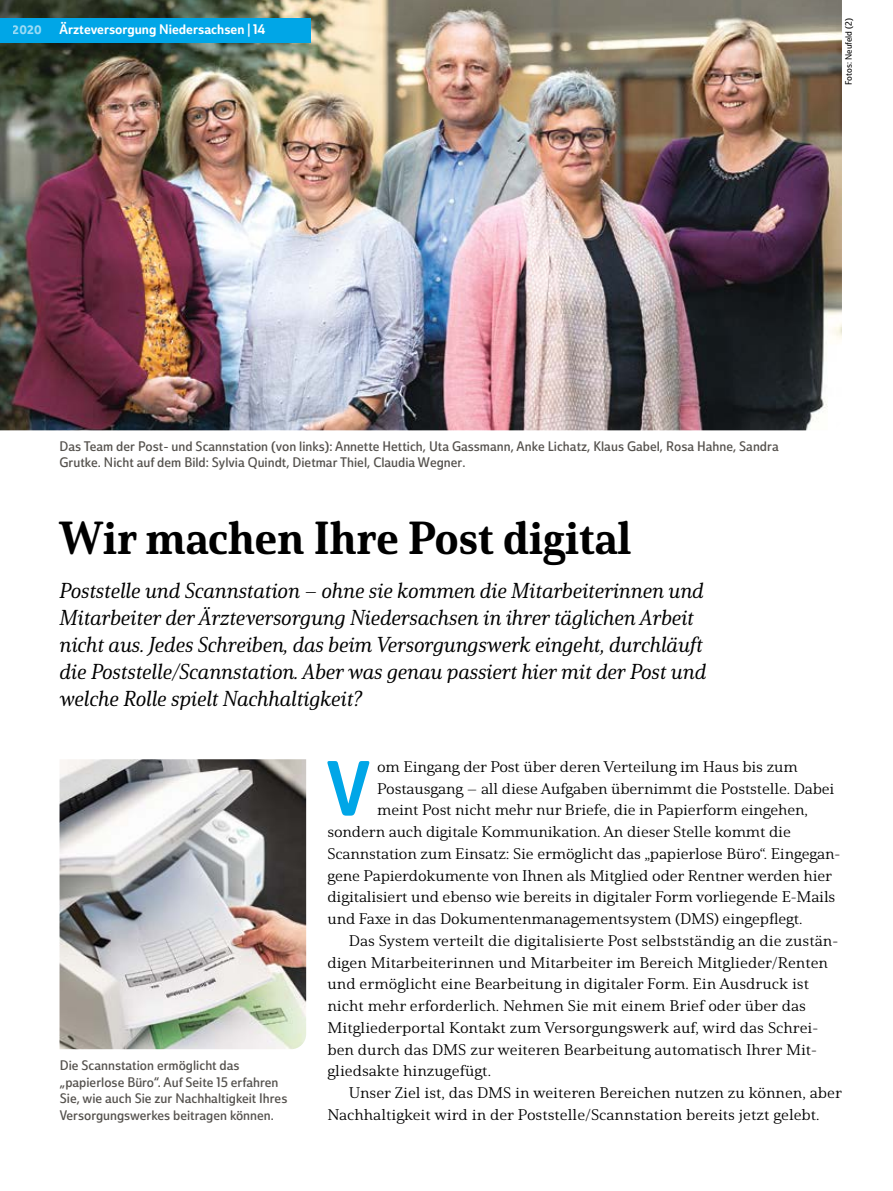
<style>
.page{position:relative;width:893px;height:1191px;background:#fff}
.page>*{position:absolute;margin:0;border:0;box-sizing:border-box;transform-origin:0 0}
.t1{font:75.45px "Solitas Nor Med";color:#00a6e7}
.t2{font:45px "Solitas Serif Nor Ex B";color:#000}
.t3{font:21px/27px "Solitas Serif Nor Med It";color:#000}
.t4{font:expanded 15px "Solitas Serif";letter-spacing:-.01em;color:#000}
.t5{font:13.5px/16.5px "Solitas Nor Reg";color:#55524e}
.t6{font:13.5px "Solitas Nor Med";color:#fff}
.t7{font:12px "Solitas Nor Dem";color:#fff}
.t8{font:9px "Solitas Nor Boo";color:#000}
</style>
<div class="page">
<img style="left:0;top:0;width:842px;height:430px">
<img style="left:60px;top:759px;width:246px;height:290px">
<div style="left:0;top:18px;width:310px;height:25px;background:#00a6e7"></div>
<p class="t7" style="left:13px;top:22px;width:30px">2020</p>
<p class="t6" style="left:60px;top:21px;width:207px">Ärzteversorgung Niedersachsen | 14</p>
<p class="t8" style="left:843px;top:85px;width:68px;rotate:-90deg">Fotos: Neufeld (2)</p>
<p class="t5" style="left:60px;top:438px;width:721px">Das Team der Post- und Scannstation (von links): Annette Hettich, Uta Gassmann, Anke Lichatz, Klaus Gabel, Rosa Hahne, Sandra<br>Grutke. Nicht auf dem Bild: Sylvia Quindt, Dietmar Thiel, Claudia Wegner.</p>
<h2 class="t2" style="left:60px;top:510px;width:573px">Wir machen Ihre Post digital</h2>
<p class="t3" style="left:60px;top:576px;width:648px">Poststelle und Scannstation – ohne sie kommen die Mitarbeiterinnen und Mitarbeiter der Ärzteversorgung Niedersachsen in ihrer täglichen Arbeit nicht aus. Jedes Schreiben, das beim Versorgungswerk eingeht, durchläuft die Poststelle/Scannstation. Aber was genau passiert hier mit der Post und welche Rolle spielt Nachhaltigkeit?</p>
<p class="t5" style="left:60px;top:1057px;width:229px">Die Scannstation ermöglicht das „papierlose Büro“. Auf Seite 15 erfahren Sie, wie auch Sie zur Nachhaltigkeit Ihres Versorgungswerkes beitragen können.</p>
<h1 class="t1" style="left:327px;top:742px;width:44px">V</h1>
<p class="t4" style="left:377px;top:757px;width:422px">om Eingang der Post über deren Verteilung im Haus bis zum</p>
<p class="t4" style="left:377px;top:779px;width:459px">Postausgang – all diese Aufgaben übernimmt die Poststelle. Dabei</p>
<p class="t4" style="left:377px;top:801px;width:432px">meint Post nicht mehr nur Briefe, die in Papierform eingehen,</p>
<p class="t4" style="left:327px;top:822px;width:465px">sondern auch digitale Kommunikation. An dieser Stelle kommt die</p>
<p class="t4" style="left:327px;top:844px;width:515px">Scannstation zum Einsatz: Sie ermöglicht das „papierlose Büro“. Eingegan-</p>
<p class="t4" style="left:327px;top:866px;width:506px">gene Papierdokumente von Ihnen als Mitglied oder Rentner werden hier</p>
<p class="t4" style="left:327px;top:888px;width:509px">digitalisiert und ebenso wie bereits in digitaler Form vorliegende E-Mails</p>
<p class="t4" style="left:327px;top:909px;width:476px">und Faxe in das Dokumentenmanagementsystem (DMS) eingepflegt.</p>
<p class="t4" style="left:349px;top:931px;width:491px">Das System verteilt die digitalisierte Post selbstständig an die zustän-</p>
<p class="t4" style="left:327px;top:953px;width:502px">digen Mitarbeiterinnen und Mitarbeiter im Bereich Mitglieder/Renten</p>
<p class="t4" style="left:327px;top:975px;width:483px">und ermöglicht eine Bearbeitung in digitaler Form. Ein Ausdruck ist</p>
<p class="t4" style="left:327px;top:996px;width:480px">nicht mehr erforderlich. Nehmen Sie mit einem Brief oder über das</p>
<p class="t4" style="left:327px;top:1018px;width:493px">Mitgliederportal Kontakt zum Versorgungswerk auf, wird das Schrei-</p>
<p class="t4" style="left:327px;top:1040px;width:491px">ben durch das DMS zur weiteren Bearbeitung automatisch Ihrer Mit-</p>
<p class="t4" style="left:327px;top:1062px;width:165px">gliedsakte hinzugefügt.</p>
<p class="t4" style="left:349px;top:1083px;width:495px">Unser Ziel ist, das DMS in weiteren Bereichen nutzen zu können, aber</p>
<p class="t4" style="left:327px;top:1105px;width:494px">Nachhaltigkeit wird in der Poststelle/Scannstation bereits jetzt gelebt.</p>
</div>
